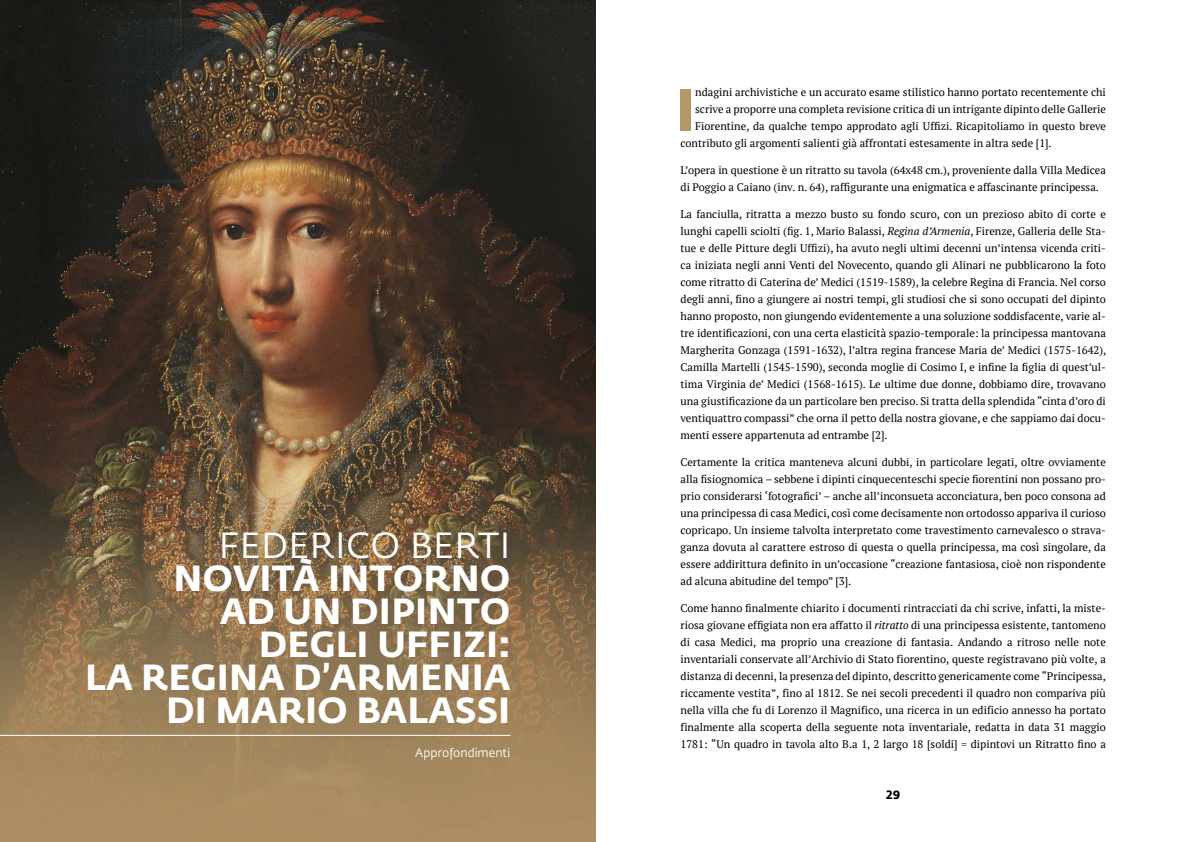
<style>
.page{position:relative;width:1191px;height:842px;background:#fff}
.page>*{position:absolute;margin:0;border:0;box-sizing:border-box;transform-origin:0 0}
.t1{font:700 59.1px "Fedra Sans";color:#b49867}
.t2{font:700 36px/33px "Fedra Sans Pro";letter-spacing:.01em;color:#fff;text-align:right}
.t3{font:36px "Fedra Sans Pro";letter-spacing:.01em;color:#fff}
.t4{font:12px "Fedra Sans Pro";color:#fff}
.t5{font:700 12px "Fedra Sans";color:#000}
.t6{font:11px/17px "PT Serif";color:#000;text-align:justify}
.s1{font-style:italic}
</style>
<div class="page">
<img style="left:0;top:0;width:595px;height:842px">
<hr style="left:0;top:735px;width:510px;height:1px;background:#fff">
<h2 class="t3" style="left:219px;top:520px;width:293px">FEDERICO BERTI</h2>
<h2 class="t2" style="left:85px;top:559px;width:427px">NOVITÀ INTORNO<br>AD UN DIPINTO<br>DEGLI UFFIZI:<br>LA REGINA D’ARMENIA<br>DI MARIO BALASSI</h2>
<p class="t4" style="left:415px;top:744px;width:97px">Approfondimenti</p>
<h1 class="t1" style="left:676px;top:74px;width:21px">I</h1>
<p class="t6" style="left:695px;top:84px;width:412px">ndagini archivistiche e un accurato esame stilistico hanno portato recentemente chi</p>
<p class="t6" style="left:695px;top:101px;width:412px">scrive a proporre una completa revisione critica di un intrigante dipinto delle Gallerie</p>
<p class="t6" style="left:695px;top:118px;width:412px">Fiorentine, da qualche tempo approdato agli Uffizi. Ricapitoliamo in questo breve</p>
<p class="t6" style="left:680px;top:135px;width:372px">contributo gli argomenti salienti già affrontati estesamente in altra sede [1].</p>
<p class="t6" style="left:680px;top:162px;width:427px">L’opera in questione è un ritratto su tavola (64x48 cm.), proveniente dalla Villa Medicea di Poggio a Caiano (inv. n. 64), raffigurante una enigmatica e affascinante principessa.</p>
<p class="t6" style="left:680px;top:206px;width:427px">La fanciulla, ritratta a mezzo busto su fondo scuro, con un prezioso abito di corte e lunghi capelli sciolti (fig. 1, Mario Balassi, <span class="s1">Regina d’Armenia</span>, Firenze, Galleria delle Sta&shy;tue e delle Pitture degli Uffizi), ha avuto negli ultimi decenni un’intensa vicenda criti&shy;ca iniziata negli anni Venti del Novecento, quando gli Alinari ne pubblicarono la foto come ritratto di Caterina de’ Medici (1519-1589), la celebre Regina di Francia. Nel corso degli anni, fino a giungere ai nostri tempi, gli studiosi che si sono occupati del dipinto hanno proposto, non giungendo evidentemente a una soluzione soddisfacente, varie al&shy;tre identificazioni, con una certa elasticità spazio-temporale: la principessa mantovana Margherita Gonzaga (1591-1632), l’altra regina francese Maria de’ Medici (1575-1642), Camilla Martelli (1545-1590), seconda moglie di Cosimo I, e infine la figlia di quest’ul&shy;tima Virginia de’ Medici (1568-1615). Le ultime due donne, dobbiamo dire, trovavano una giustificazione da un particolare ben preciso. Si tratta della splendida “cinta d’oro di ventiquattro compassi” che orna il petto della nostra giovane, e che sappiamo dai docu&shy;menti essere appartenuta ad entrambe [2].</p>
<p class="t6" style="left:680px;top:454px;width:427px">Certamente la critica manteneva alcuni dubbi, in particolare legati, oltre ovviamente alla fisiognomica – sebbene i dipinti cinquecenteschi specie fiorentini non possano pro&shy;prio considerarsi ‘fotografici’ – anche all’inconsueta acconciatura, ben poco consona ad una principessa di casa Medici, così come decisamente non ortodosso appariva il curioso copricapo. Un insieme talvolta interpretato come travestimento carnevalesco o strava&shy;ganza dovuta al carattere estroso di questa o quella principessa, ma così singolare, da essere addirittura definito in un’occasione “creazione fantasiosa, cioè non rispondente ad alcuna abitudine del tempo” [3].</p>
<p class="t6" style="left:680px;top:600px;width:427px">Come hanno finalmente chiarito i documenti rintracciati da chi scrive, infatti, la miste&shy;riosa giovane effigiata non era affatto il <span class="s1">ritratto</span> di una principessa esistente, tantomeno di casa Medici, ma proprio una creazione di fantasia. Andando a ritroso nelle note inventariali conservate all’Archivio di Stato fiorentino, queste registravano più volte, a distanza di decenni, la presenza del dipinto, descritto genericamente come “Principessa, riccamente vestita”, fino al 1812. Se nei secoli precedenti il quadro non compariva più nella villa che fu di Lorenzo il Magnifico, una ricerca in un edificio annesso ha portato finalmente alla scoperta della seguente nota inventariale, redatta in data 31 maggio 1781: “Un quadro in tavola alto B.a 1, 2 largo 18 [soldi] = dipintovi un Ritratto fino a</p>
<p class="t5" style="left:886px;top:788px;width:16px">29</p>
</div>
